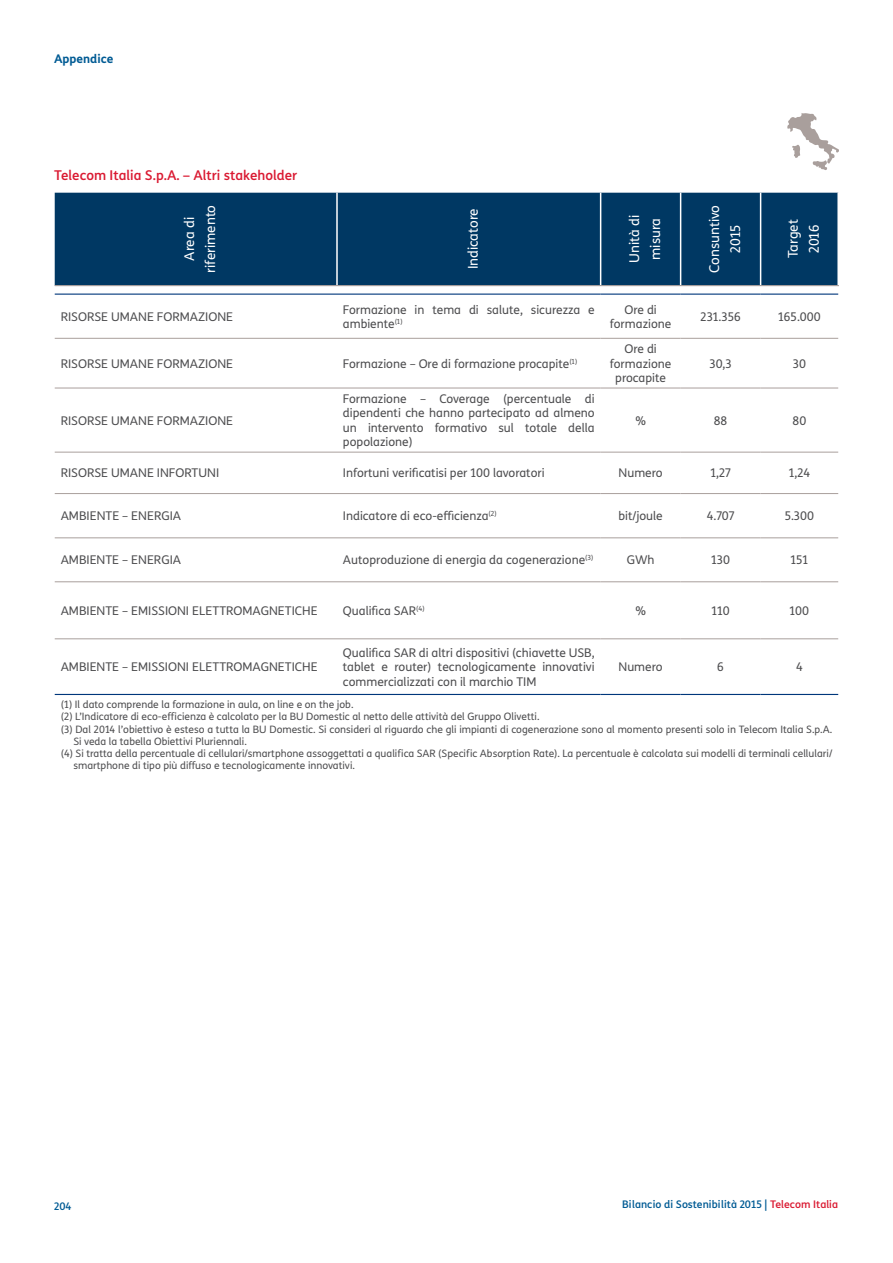
<style>
.page{position:relative;width:893px;height:1263px;background:#fff}
.page>*{position:absolute;margin:0;border:0;box-sizing:border-box;transform-origin:0 0}
.t1{font:13.5px/21px "TIM Sans";color:#fff;text-align:center}
.t2{font:500 13.5px "TIM Sans";color:#da1a32}
.t3{font:12px/14.4px "TIM Sans";color:#4d4d4f;text-align:center}
.t4{font:700 12px "TIM Sans";color:#005b94}
.t5{font:500 10.5px "TIM Sans";color:#005b94}
.t6{font:10.2px "TIM Sans";color:#4d4d4f}
.s1{color:#da1a32}
</style>
<div class="page">
<div style="left:55px;top:193px;width:782px;height:92px;background:#003863"></div>
<hr style="left:55px;top:285px;width:282px;height:1px;background:#a99f9c">
<hr style="left:337px;top:285px;width:264px;height:1px;background:#a99f9c">
<hr style="left:601px;top:285px;width:80px;height:1px;background:#a99f9c">
<hr style="left:681px;top:285px;width:80px;height:1px;background:#a99f9c">
<hr style="left:761px;top:285px;width:78px;height:1px;background:#a99f9c">
<hr style="left:55px;top:338px;width:282px;height:1px;background:#a99f9c">
<hr style="left:337px;top:338px;width:264px;height:1px;background:#a99f9c">
<hr style="left:601px;top:338px;width:80px;height:1px;background:#a99f9c">
<hr style="left:681px;top:338px;width:80px;height:1px;background:#a99f9c">
<hr style="left:761px;top:338px;width:77px;height:1px;background:#a99f9c">
<hr style="left:55px;top:452px;width:282px;height:1px;background:#a99f9c">
<hr style="left:337px;top:452px;width:264px;height:1px;background:#a99f9c">
<hr style="left:601px;top:452px;width:80px;height:1px;background:#a99f9c">
<hr style="left:681px;top:452px;width:80px;height:1px;background:#a99f9c">
<hr style="left:761px;top:452px;width:77px;height:1px;background:#a99f9c">
<hr style="left:55px;top:493px;width:282px;height:1px;background:#a99f9c">
<hr style="left:337px;top:493px;width:264px;height:1px;background:#a99f9c">
<hr style="left:601px;top:493px;width:80px;height:1px;background:#a99f9c">
<hr style="left:681px;top:493px;width:80px;height:1px;background:#a99f9c">
<hr style="left:761px;top:493px;width:77px;height:1px;background:#a99f9c">
<hr style="left:55px;top:581px;width:282px;height:1px;background:#a99f9c">
<hr style="left:337px;top:581px;width:264px;height:1px;background:#a99f9c">
<hr style="left:601px;top:581px;width:80px;height:1px;background:#a99f9c">
<hr style="left:681px;top:581px;width:80px;height:1px;background:#a99f9c">
<hr style="left:761px;top:581px;width:77px;height:1px;background:#a99f9c">
<hr style="left:55px;top:638px;width:282px;height:1px;background:#a99f9c">
<hr style="left:337px;top:638px;width:264px;height:1px;background:#a99f9c">
<hr style="left:601px;top:638px;width:80px;height:1px;background:#a99f9c">
<hr style="left:681px;top:638px;width:80px;height:1px;background:#a99f9c">
<hr style="left:761px;top:638px;width:77px;height:1px;background:#a99f9c">
<hr style="left:680px;top:193px;width:1px;height:92px;background:#fff">
<hr style="left:760px;top:193px;width:1px;height:92px;background:#fff">
<hr style="left:336px;top:193px;width:2px;height:92px;background:#fff">
<hr style="left:600px;top:193px;width:1px;height:92px;background:#fff">
<hr style="left:55px;top:294px;width:282px;height:1px;background:#00377b">
<hr style="left:337px;top:294px;width:264px;height:1px;background:#00377b">
<hr style="left:601px;top:294px;width:80px;height:1px;background:#00377b">
<hr style="left:681px;top:294px;width:80px;height:1px;background:#00377b">
<hr style="left:761px;top:294px;width:77px;height:1px;background:#00377b">
<hr style="left:55px;top:388px;width:282px;height:1px;background:#a99f9c">
<hr style="left:337px;top:388px;width:264px;height:1px;background:#a99f9c">
<hr style="left:601px;top:388px;width:80px;height:1px;background:#a99f9c">
<hr style="left:681px;top:388px;width:80px;height:1px;background:#a99f9c">
<hr style="left:761px;top:388px;width:77px;height:1px;background:#a99f9c">
<hr style="left:55px;top:538px;width:282px;height:1px;background:#a99f9c">
<hr style="left:337px;top:538px;width:264px;height:1px;background:#a99f9c">
<hr style="left:601px;top:538px;width:80px;height:1px;background:#a99f9c">
<hr style="left:681px;top:538px;width:80px;height:1px;background:#a99f9c">
<hr style="left:761px;top:538px;width:77px;height:1px;background:#a99f9c">
<hr style="left:55px;top:694px;width:282px;height:1px;background:#00377b">
<hr style="left:337px;top:694px;width:264px;height:1px;background:#00377b">
<hr style="left:601px;top:694px;width:80px;height:1px;background:#00377b">
<hr style="left:681px;top:694px;width:80px;height:1px;background:#00377b">
<hr style="left:761px;top:694px;width:77px;height:1px;background:#00377b">
<svg style="left:787px;top:113px;width:52px;height:57px"></svg>
<p class="t4" style="left:54px;top:49px;width:61px">Appendice</p>
<p class="t2" style="left:54px;top:165px;width:245px">Telecom Italia S.p.A. – Altri stakeholder</p>
<p class="t1" style="left:179px;top:273px;width:70px;rotate:-90deg">Area di riferimento</p>
<p class="t1" style="left:462px;top:269px;width:63px;rotate:-90deg">Indicatore</p>
<p class="t1" style="left:623px;top:263px;width:49px;text-align:left;rotate:-90deg">Unità di misura</p>
<p class="t1" style="left:703px;top:273px;width:69px;rotate:-90deg">Consuntivo<br>2015</p>
<p class="t1" style="left:782px;top:258px;width:40px;rotate:-90deg">Target<br>2016</p>
<p class="t3" style="left:61px;top:309px;width:174px">RISORSE UMANE FORMAZIONE</p>
<p class="t3" style="left:343px;top:302px;width:253px;text-align:left">Formazione in tema di salute, sicurezza e ambiente<sup>(1)</sup></p>
<p class="t3" style="left:610px;top:302px;width:63px">Ore di formazione</p>
<p class="t3" style="left:700px;top:309px;width:42px">231.356</p>
<p class="t3" style="left:778px;top:309px;width:44px">165.000</p>
<p class="t3" style="left:61px;top:356px;width:174px">RISORSE UMANE FORMAZIONE</p>
<p class="t3" style="left:343px;top:356px;width:236px">Formazione – Ore di formazione procapite<sup>(1)</sup></p>
<p class="t3" style="left:610px;top:342px;width:63px">Ore di formazione procapite</p>
<p class="t3" style="left:709px;top:356px;width:24px">30,3</p>
<p class="t3" style="left:793px;top:356px;width:15px">30</p>
<p class="t3" style="left:61px;top:413px;width:174px">RISORSE UMANE FORMAZIONE</p>
<p class="t3" style="left:343px;top:391px;width:253px;text-align:justify">Formazione – Coverage (percentuale di dipendenti che hanno partecipato ad almeno un intervento formativo sul totale della popolazione)</p>
<p class="t3" style="left:635px;top:413px;width:12px">%</p>
<p class="t3" style="left:714px;top:413px;width:15px">88</p>
<p class="t3" style="left:793px;top:413px;width:15px">80</p>
<p class="t3" style="left:61px;top:466px;width:160px">RISORSE UMANE INFORTUNI</p>
<p class="t3" style="left:343px;top:466px;width:203px">Infortuni verificatisi per 100 lavoratori</p>
<p class="t3" style="left:618px;top:466px;width:46px">Numero</p>
<p class="t3" style="left:710px;top:466px;width:22px">1,27</p>
<p class="t3" style="left:789px;top:466px;width:23px">1,24</p>
<p class="t3" style="left:61px;top:508px;width:122px">AMBIENTE – ENERGIA</p>
<p class="t3" style="left:343px;top:508px;width:155px">Indicatore di eco-efficienza<sup>(2)</sup></p>
<p class="t3" style="left:618px;top:508px;width:46px">bit/joule</p>
<p class="t3" style="left:707px;top:508px;width:29px">4.707</p>
<p class="t3" style="left:785px;top:508px;width:31px">5.300</p>
<p class="t3" style="left:61px;top:553px;width:122px">AMBIENTE – ENERGIA</p>
<p class="t3" style="left:343px;top:553px;width:252px">Autoproduzione di energia da cogenerazione<sup>(3)</sup></p>
<p class="t3" style="left:627px;top:553px;width:29px">GWh</p>
<p class="t3" style="left:711px;top:553px;width:21px">130</p>
<p class="t3" style="left:790px;top:553px;width:20px">151</p>
<p class="t3" style="left:61px;top:603px;width:259px">AMBIENTE – EMISSIONI ELETTROMAGNETICHE</p>
<p class="t3" style="left:343px;top:603px;width:83px">Qualifica SAR<sup>(4)</sup></p>
<p class="t3" style="left:635px;top:603px;width:12px">%</p>
<p class="t3" style="left:711px;top:603px;width:20px">110</p>
<p class="t3" style="left:790px;top:603px;width:21px">100</p>
<p class="t3" style="left:61px;top:659px;width:259px">AMBIENTE – EMISSIONI ELETTROMAGNETICHE</p>
<p class="t3" style="left:343px;top:645px;width:253px;text-align:justify">Qualifica SAR di altri dispositivi (chiavette USB, tablet e router) tecnologicamente innovativi commercializzati con il marchio TIM</p>
<p class="t3" style="left:618px;top:659px;width:46px">Numero</p>
<p class="t3" style="left:717px;top:659px;width:8px">6</p>
<p class="t3" style="left:796px;top:659px;width:8px">4</p>
<p class="t6" style="left:61px;top:697px;width:294px">(1) Il dato comprende la formazione in aula, on line e on the job.</p>
<p class="t6" style="left:61px;top:710px;width:480px">(2) L’Indicatore di eco-efficienza è calcolato per la BU Domestic al netto delle attività del Gruppo Olivetti.</p>
<p class="t6" style="left:61px;top:722px;width:773px">(3) Dal 2014 l’obiettivo è esteso a tutta la BU Domestic. Si consideri al riguardo che gli impianti di cogenerazione sono al momento presenti solo in Telecom Italia S.p.A.</p>
<p class="t6" style="left:73px;top:734px;width:175px">Si veda la tabella Obiettivi Pluriennali.</p>
<p class="t6" style="left:61px;top:746px;width:773px">(4) Si tratta della percentuale di cellulari/smartphone assoggettati a qualifica SAR (Specific Absorption Rate). La percentuale è calcolata sui modelli di terminali cellulari/</p>
<p class="t6" style="left:73px;top:758px;width:283px">smartphone di tipo più diffuso e tecnologicamente innovativi.</p>
<p class="t5" style="left:54px;top:1198px;width:19px">204</p>
<p class="t5" style="left:622px;top:1197px;width:217px">Bilancio di Sostenibilità 2015 | <span class="s1">Telecom Italia</span></p>
</div>
